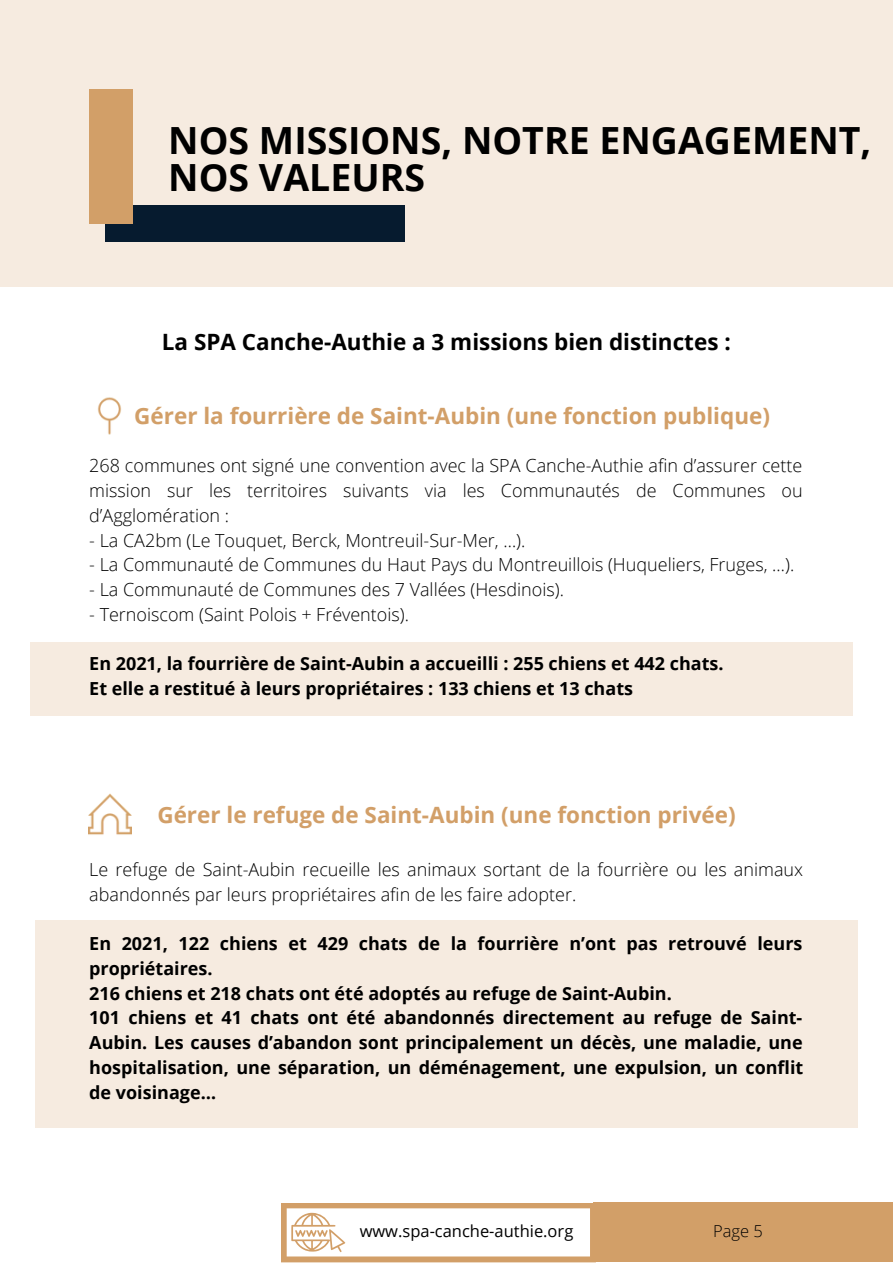
<style>
.page{position:relative;width:893px;height:1264px;background:#fff}
.page>*{position:absolute;margin:0;border:0;box-sizing:border-box;transform-origin:0 0}
.t1{font:700 37.5px/37px "Open Sans";color:#000}
.t2{font:700 22.5px "Open Sans";color:#d29f68}
.t3{font:700 22.5px "Open Sans";color:#000}
.t4{font:300 18px/24.8px "Open Sans";color:#000;text-align:justify}
.t5{font:700 18px/24.8px "Open Sans";color:#000}
.t6{font:16.5px "Open Sans";color:#000}
.t7{font:300 16.5px "Open Sans";color:#000}
</style>
<div class="page">
<div style="left:0;top:0;width:892px;height:287px;background:#f6ebe0"></div>
<div style="left:105px;top:205px;width:299px;height:36px;background:#061b2f"></div>
<div style="left:89px;top:89px;width:43px;height:134px;background:#d29f68"></div>
<div style="left:593px;top:1202px;width:299px;height:59px;background:#d29f68"></div>
<svg style="left:281px;top:1203px;width:314px;height:59px"></svg>
<img style="left:97px;top:397px;width:25px;height:38px">
<div style="left:30px;top:642px;width:822px;height:73px;background:#f6ebe0"></div>
<img style="left:89px;top:793px;width:42px;height:42px">
<div style="left:35px;top:919px;width:822px;height:208px;background:#f6ebe0"></div>
<p class="t1" style="left:168px;top:121px;width:704px">NOS MISSIONS, NOTRE ENGAGEMENT,<br>NOS VALEURS</p>
<p class="t3" style="left:162px;top:325px;width:570px">La SPA Canche-Authie a 3 missions bien distinctes :</p>
<p class="t2" style="left:134px;top:400px;width:637px">Gérer la fourrière de Saint-Aubin (une fonction publique)</p>
<p class="t4" style="left:89px;top:453px;width:714px">268 communes ont signé une convention avec la SPA Canche-Authie afin d’assurer cette mission sur les territoires suivants via les Communautés de Communes ou d’Agglomération :</p>
<p class="t4" style="left:89px;top:527px;width:437px">- La CA2bm (Le Touquet, Berck, Montreuil-Sur-Mer, …).</p>
<p class="t4" style="left:89px;top:552px;width:706px">- La Communauté de Communes du Haut Pays du Montreuillois (Huqueliers, Fruges, …).</p>
<p class="t4" style="left:89px;top:576px;width:476px">- La Communauté de Communes des 7 Vallées (Hesdinois).</p>
<p class="t4" style="left:89px;top:601px;width:321px">- Ternoiscom (Saint Polois + Fréventois).</p>
<p class="t5" style="left:89px;top:651px;width:635px">En 2021, la fourrière de Saint-Aubin a accueilli : 255 chiens et 442 chats.</p>
<p class="t5" style="left:89px;top:675px;width:545px">Et elle a restitué à leurs propriétaires : 133 chiens et 13 chats</p>
<p class="t2" style="left:157px;top:799px;width:580px">Gérer le refuge de Saint-Aubin (une fonction privée)</p>
<p class="t4" style="left:89px;top:856px;width:715px">Le refuge de Saint-Aubin recueille les animaux sortant de la fourrière ou les animaux abandonnés par leurs propriétaires afin de les faire adopter.</p>
<p class="t5" style="left:89px;top:930px;width:714px">En 2021, 122 chiens et 429 chats de la fourrière n’ont pas retrouvé leurs propriétaires.</p>
<p class="t5" style="left:89px;top:980px;width:584px">216 chiens et 218 chats ont été adoptés au refuge de Saint-Aubin.</p>
<p class="t5" style="left:89px;top:1004px;width:715px;text-align:justify">101 chiens et 41 chats ont été abandonnés directement au refuge de Saint-Aubin. Les causes d’abandon sont principalement un décès, une maladie, une hospitalisation, une séparation, un déménagement, une expulsion, un conflit de voisinage…</p>
<p class="t6" style="left:359px;top:1219px;width:215px">www.spa-canche-authie.org</p>
<p class="t7" style="left:713px;top:1219px;width:51px">Page 5</p>
</div>
